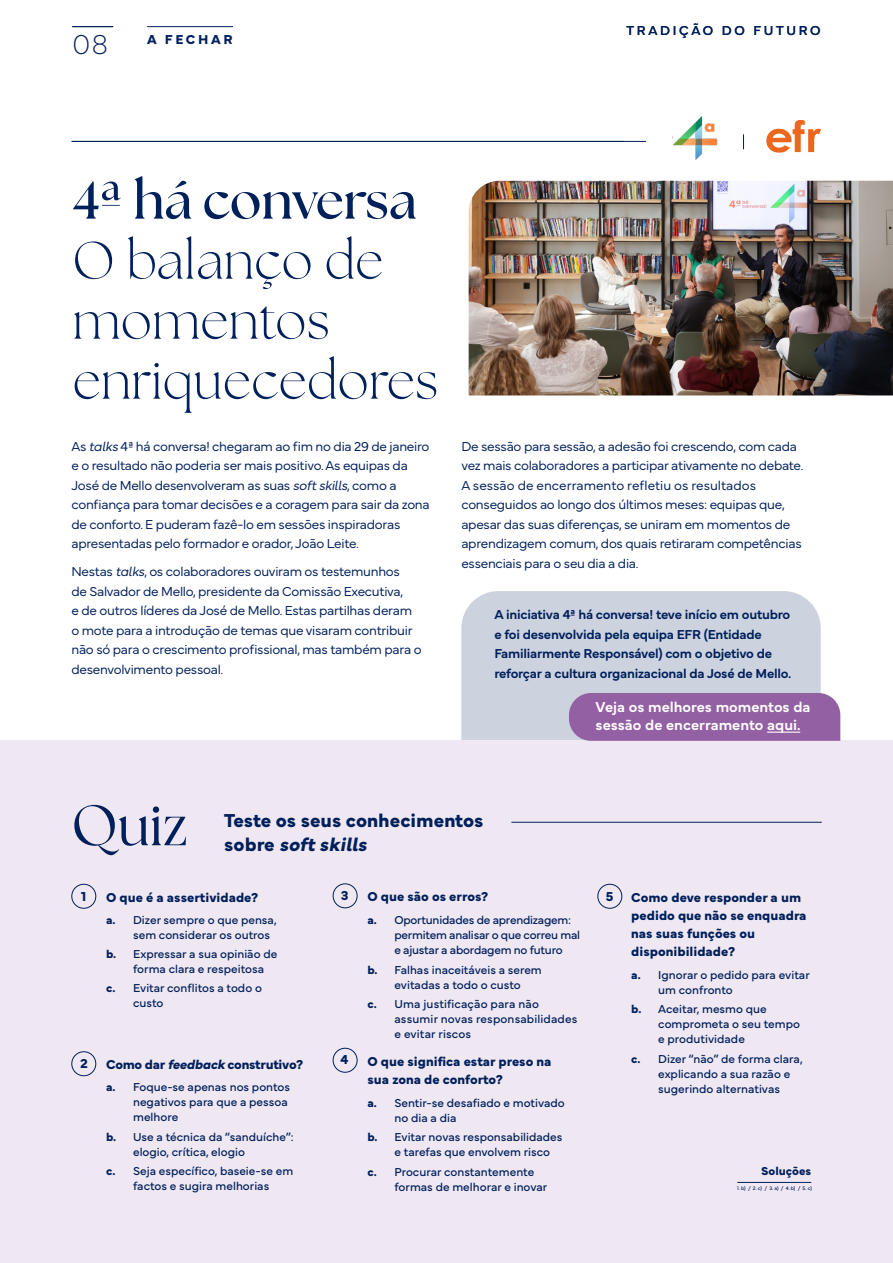
<style>
.page{position:relative;width:893px;height:1263px;background:#fff}
.page>*{position:absolute;margin:0;border:0;box-sizing:border-box;transform-origin:0 0}
.t1{font:57px "The Seasons";color:#00205c}
.t2{font:300 52.5px/60px "The Seasons";color:#00205c}
.t3{font:700 52.5px "The Seasons";color:#00205c}
.t4{font:28.5px "Mundial Hair";color:#00205c}
.t5{font:700 19.5px/24px "Mundial";color:#00205c}
.t6{font:600 15px/18px "Mundial";color:#fff}
.t7{font:300 13.5px/19.5px "Mundial";letter-spacing:-.02em;color:#00205c}
.t8{font:700 13.5px/18px "Mundial";color:#00205c}
.t9{font:600 13.5px/19.5px "Mundial";letter-spacing:-.02em;color:#00205c}
.t10{font:700 13.5px "Mundial";letter-spacing:-.02em;color:#00205c}
.t11{font:13.5px "Mundial";letter-spacing:.2em;color:#00205c}
.t12{font:12px/15px "Mundial";color:#00205c}
.t13{font:12px/15px "Mundial";letter-spacing:-.02em;color:#00205c}
.t14{font:700 12px "Mundial";color:#00205c}
.t15{font:5.25px "Mundial";color:#00205c}
.s1{font-style:italic}
.s2{font-weight:700}
</style>
<div class="page">
<hr style="left:71px;top:141px;width:750px;height:1px;background:#00205c">
<div style="left:461px;top:591px;width:360px;height:191px;background:#ccd2de;border-radius:37px"></div>
<div style="left:1px;top:740px;width:892px;height:523px;background:#efe7f1"></div>
<hr style="left:147px;top:26px;width:86px;height:1px;background:#00205c">
<hr style="left:72px;top:26px;width:41px;height:1px;background:#00205c">
<hr style="left:511px;top:822px;width:311px;height:1px;background:#00205c">
<hr style="left:737px;top:1182px;width:74px;height:1px;background:#00205c">
<div style="left:71px;top:1051px;width:25px;height:25px;border:1px solid #00205c;border-radius:50%"></div>
<div style="left:71px;top:884px;width:25px;height:25px;border:1px solid #00205c;border-radius:50%"></div>
<div style="left:333px;top:883px;width:24px;height:25px;border:1px solid #00205c;border-radius:50%"></div>
<div style="left:333px;top:1048px;width:24px;height:25px;border:1px solid #00205c;border-radius:50%"></div>
<div style="left:597px;top:884px;width:25px;height:25px;border:1px solid #00205c;border-radius:50%"></div>
<div style="left:569px;top:693px;width:271px;height:48px;background:#9460a4"></div>
<hr style="left:767px;top:732px;width:33px;height:1px;background:#fff">
<img style="left:469px;top:181px;width:424px;height:214px">
<div style="left:647px;top:90px;width:206px;height:85px;background:#fff"></div>
<img style="left:673px;top:117px;width:44px;height:43px">
<svg style="left:766px;top:120px;width:55px;height:33px"></svg>
<svg style="left:743px;top:134px;width:1px;height:15px"></svg>
<h3 class="t4" style="left:72px;top:22px;width:37px">08</h3>
<p class="t8" style="left:147px;top:29px;width:87px">A FECHAR</p>
<p class="t11" style="left:627px;top:20px;width:196px">TRADIÇÃO DO FUTURO</p>
<h2 class="t3" style="left:72px;top:165px;width:346px">4ª há conversa</h2>
<h2 class="t2" style="left:72px;top:230px;width:367px">O balanço de momentos enriquecedores</h2>
<p class="t7" style="left:71px;top:435px;width:360px">As <span class="s1">talks</span> 4ª há conversa! chegaram ao fim no dia 29 de janeiro e o resultado não poderia ser mais positivo. As equipas da José de Mello desenvolveram as suas <span class="s1">soft skills</span>, como a confiança para tomar decisões e a coragem para sair da zona de conforto. E puderam fazê-lo em sessões inspiradoras apresentadas pelo formador e orador, João Leite.</p>
<p class="t7" style="left:71px;top:561px;width:352px">Nestas <span class="s1">talks</span>, os colaboradores ouviram os testemunhos<br>de Salvador de Mello, presidente da Comissão Executiva,<br>e de outros líderes da José de Mello. Estas partilhas deram o mote para a introdução de temas que visaram contribuir não só para o crescimento profissional, mas também para o desenvolvimento pessoal.</p>
<p class="t7" style="left:461px;top:435px;width:344px">De sessão para sessão, a adesão foi crescendo, com cada vez mais colaboradores a participar ativamente no debate.<br>A sessão de encerramento refletiu os resultados conseguidos ao longo dos últimos meses: equipas que, apesar das suas diferenças, se uniram em momentos de aprendizagem comum, dos quais retiraram competências essenciais para o seu dia a dia.</p>
<p class="t9" style="left:494px;top:604px;width:298px">A iniciativa 4ª há conversa! teve início em outubro e foi desenvolvida pela equipa EFR (Entidade Familiarmente Responsável) com o objetivo de reforçar a cultura organizacional da José de Mello.</p>
<p class="t6" style="left:596px;top:696px;width:216px">Veja os melhores momentos da sessão de encerramento aqui.</p>
<h1 class="t1" style="left:71px;top:788px;width:118px">Quiz</h1>
<h3 class="t5" style="left:224px;top:806px;width:261px">Teste os seus conhecimentos sobre <span class="s1">soft skills</span></h3>
<p class="t8" style="left:81px;top:886px;width:7px">1</p>
<p class="t8" style="left:341px;top:885px;width:9px">3</p>
<p class="t8" style="left:106px;top:887px;width:154px">O que é a assertividade?</p>
<p class="t8" style="left:367px;top:886px;width:122px">O que são os erros?</p>
<p class="t12" style="left:133px;top:911px;width:145px;text-indent:-27px"><span class="s2">a.</span> Dizer sempre o que pensa, sem considerar os outros</p>
<p class="t12" style="left:133px;top:945px;width:146px;text-indent:-27px"><span class="s2">b.</span> Expressar a sua opinião de forma clara e respeitosa</p>
<p class="t12" style="left:133px;top:979px;width:130px;text-indent:-27px"><span class="s2">c.</span> Evitar conflitos a todo o custo</p>
<p class="t8" style="left:80px;top:1053px;width:9px">2</p>
<p class="t10" style="left:106px;top:1054px;width:199px">Como dar <span class="s1">feedback</span> construtivo?</p>
<p class="t12" style="left:133px;top:1079px;width:159px;text-indent:-27px"><span class="s2">a.</span> Foque-se apenas nos pontos negativos para que a pessoa melhore</p>
<p class="t12" style="left:133px;top:1128px;width:162px;text-indent:-27px"><span class="s2">b.</span> Use a técnica da “sanduíche”: elogio, crítica, elogio</p>
<p class="t12" style="left:106px;top:1162px;width:189px;text-align:center"><span class="s2">c.</span> Seja específico, baseie-se em factos e sugira melhorias</p>
<p class="t8" style="left:340px;top:1050px;width:9px">4</p>
<p class="t13" style="left:394px;top:912px;width:187px;text-indent:-27px"><span class="s2">a.</span> Oportunidades de aprendizagem: permitem analisar o que correu mal e ajustar a abordagem no futuro</p>
<p class="t12" style="left:367px;top:961px;width:176px;text-align:center"><span class="s2">b.</span> Falhas inaceitáveis a serem evitadas a todo o custo</p>
<p class="t12" style="left:394px;top:995px;width:184px;text-indent:-27px"><span class="s2">c.</span> Uma justificação para não assumir novas responsabilidades e evitar riscos</p>
<p class="t8" style="left:367px;top:1051px;width:186px">O que significa estar preso na sua zona de conforto?</p>
<p class="t12" style="left:394px;top:1094px;width:172px;text-indent:-27px"><span class="s2">a.</span> Sentir-se desafiado e motivado no dia a dia</p>
<p class="t12" style="left:394px;top:1128px;width:170px;text-indent:-27px"><span class="s2">b.</span> Evitar novas responsabilidades e tarefas que envolvem risco</p>
<p class="t12" style="left:394px;top:1163px;width:154px;text-indent:-27px"><span class="s2">c.</span> Procurar constantemente formas de melhorar e inovar</p>
<p class="t8" style="left:606px;top:886px;width:9px">5</p>
<p class="t8" style="left:631px;top:887px;width:177px">Como deve responder a um pedido que não se enquadra nas suas funções ou disponibilidade?</p>
<p class="t12" style="left:658px;top:966px;width:153px;text-indent:-27px"><span class="s2">a.</span> Ignorar o pedido para evitar um confronto</p>
<p class="t12" style="left:658px;top:1001px;width:143px;text-indent:-27px"><span class="s2">b.</span> Aceitar, mesmo que comprometa o seu tempo e produtividade</p>
<p class="t12" style="left:658px;top:1050px;width:146px;text-indent:-27px"><span class="s2">c.</span> Dizer “não” de forma clara, explicando a sua razão e sugerindo alternativas</p>
<p class="t14" style="left:761px;top:1162px;width:52px">Soluções</p>
<p class="t15" style="left:737px;top:1184px;width:76px">1. b) / 2. c) / 3. a) / 4. b) / 5. c)</p>
</div>
